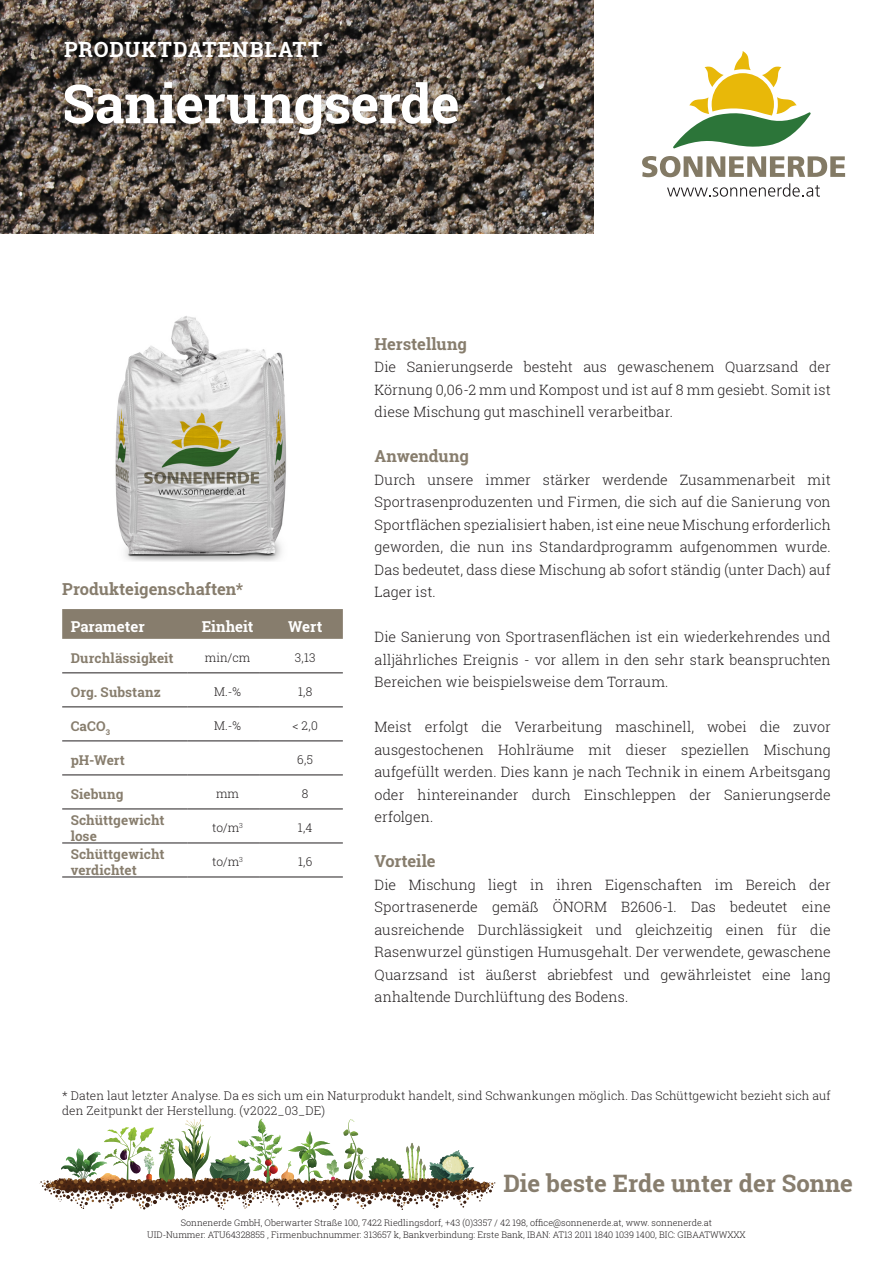
<style>
.page{position:relative;width:893px;height:1263px;background:#fff}
.page>*{position:absolute;margin:0;border:0;box-sizing:border-box;transform-origin:0 0}
.t1{font:700 54px "Roboto Slab";letter-spacing:-.01em;color:#fff}
.t2{font:700 24px "Roboto Slab";color:#877d6d}
.t3{font:700 21px "Roboto Slab";letter-spacing:.045em;color:#fff}
.t4{font:700 16.5px "Roboto Slab";letter-spacing:-.005em;color:#877d6d}
.t5{font:700 15px "Roboto Slab";color:#fff}
.t6{font:300 14.25px/22.5px "Roboto Slab";color:#231f20;text-align:justify}
.t7{font:700 13.5px/16.2px "Roboto Slab";letter-spacing:.005em;color:#877d6d}
.t8{font:300 12px/15px "Roboto Slab";letter-spacing:.01em;color:#231f20}
.t9{font:300 9px "Roboto Slab";color:#231f20}
</style>
<div class="page">
<img style="left:0;top:0;width:593px;height:234px">
<img style="left:40px;top:1119px;width:455px;height:91px">
<svg style="left:642px;top:51px;width:203px;height:126px"></svg>
<svg style="left:667px;top:183px;width:153px;height:14px"></svg>
<svg style="left:62px;top:609px;width:281px;height:30px;background:#877e6e"></svg>
<hr style="left:62px;top:673px;width:126px;height:1px;background:#231f20">
<hr style="left:188px;top:673px;width:71px;height:1px;background:#231f20">
<hr style="left:259px;top:673px;width:84px;height:1px;background:#231f20">
<hr style="left:62px;top:707px;width:126px;height:1px;background:#231f20">
<hr style="left:188px;top:707px;width:71px;height:1px;background:#231f20">
<hr style="left:259px;top:707px;width:84px;height:1px;background:#231f20">
<hr style="left:62px;top:741px;width:126px;height:1px;background:#231f20">
<hr style="left:188px;top:741px;width:71px;height:1px;background:#231f20">
<hr style="left:259px;top:741px;width:84px;height:1px;background:#231f20">
<hr style="left:62px;top:775px;width:126px;height:1px;background:#231f20">
<hr style="left:188px;top:775px;width:71px;height:1px;background:#231f20">
<hr style="left:259px;top:775px;width:84px;height:1px;background:#231f20">
<hr style="left:62px;top:809px;width:126px;height:1px;background:#231f20">
<hr style="left:188px;top:809px;width:71px;height:1px;background:#231f20">
<hr style="left:259px;top:809px;width:84px;height:1px;background:#231f20">
<hr style="left:62px;top:843px;width:126px;height:1px;background:#231f20">
<hr style="left:188px;top:843px;width:71px;height:1px;background:#231f20">
<hr style="left:259px;top:843px;width:84px;height:1px;background:#231f20">
<hr style="left:62px;top:877px;width:126px;height:1px;background:#231f20">
<hr style="left:188px;top:877px;width:71px;height:1px;background:#231f20">
<hr style="left:259px;top:877px;width:84px;height:1px;background:#231f20">
<img style="left:115px;top:316px;width:171px;height:245px">
<p class="t3" style="left:64px;top:35px;width:259px">PRODUKTDATENBLATT</p>
<p class="t1" style="left:62px;top:67px;width:399px">Sanierungserde</p>
<p class="t4" style="left:62px;top:577px;width:182px">Produkteigenschaften*</p>
<p class="t5" style="left:71px;top:616px;width:76px">Parameter</p>
<p class="t5" style="left:202px;top:616px;width:53px">Einheit</p>
<p class="t5" style="left:288px;top:616px;width:36px">Wert</p>
<p class="t7" style="left:71px;top:650px;width:104px">Durchlässigkeit</p>
<p class="t8" style="left:205px;top:650px;width:47px">min/cm</p>
<p class="t8" style="left:295px;top:650px;width:22px">3,13</p>
<p class="t7" style="left:71px;top:684px;width:92px">Org. Substanz</p>
<p class="t8" style="left:214px;top:684px;width:28px">M.-%</p>
<p class="t8" style="left:298px;top:684px;width:16px">1,8</p>
<p class="t7" style="left:71px;top:718px;width:41px">CaCO<sub>3</sub></p>
<p class="t8" style="left:214px;top:718px;width:28px">M.-%</p>
<p class="t8" style="left:293px;top:718px;width:27px">&lt; 2,0</p>
<p class="t7" style="left:71px;top:752px;width:56px">pH-Wert</p>
<p class="t8" style="left:297px;top:752px;width:17px">6,5</p>
<p class="t7" style="left:71px;top:786px;width:54px">Siebung</p>
<p class="t8" style="left:216px;top:786px;width:24px">mm</p>
<p class="t8" style="left:302px;top:786px;width:8px">8</p>
<p class="t7" style="left:71px;top:812px;width:95px">Schüttgewicht lose</p>
<p class="t8" style="left:212px;top:820px;width:32px">to/m<sup>3</sup></p>
<p class="t8" style="left:298px;top:820px;width:16px">1,4</p>
<p class="t7" style="left:71px;top:846px;width:95px">Schüttgewicht</p>
<p class="t7" style="left:71px;top:862px;width:68px">verdichtet</p>
<p class="t8" style="left:212px;top:854px;width:32px">to/m<sup>3</sup></p>
<p class="t8" style="left:298px;top:854px;width:16px">1,6</p>
<p class="t4" style="left:375px;top:332px;width:94px">Herstellung</p>
<p class="t6" style="left:375px;top:355px;width:458px">Die Sanierungserde besteht aus gewaschenem Quarzsand der Körnung 0,06-2 mm und Kompost und ist auf 8 mm gesiebt. Somit ist diese Mischung gut maschinell verarbeitbar.</p>
<p class="t4" style="left:375px;top:445px;width:96px">Anwendung</p>
<p class="t6" style="left:375px;top:468px;width:458px">Durch unsere immer stärker werdende Zusammenarbeit mit Sportrasenproduzenten und Firmen, die sich auf die Sanierung von Sportflächen spezialisiert haben, ist eine neue Mischung erforderlich geworden, die nun ins Standardprogramm aufgenommen wurde.<br>Das bedeutet, dass diese Mischung ab sofort ständig (unter Dach) auf Lager ist.</p>
<p class="t6" style="left:375px;top:625px;width:458px">Die Sanierung von Sportrasenflächen ist ein wiederkehrendes und alljährliches Ereignis - vor allem in den sehr stark beanspruchten Bereichen wie beispielsweise dem Torraum.</p>
<p class="t6" style="left:375px;top:715px;width:458px">Meist erfolgt die Verarbeitung maschinell, wobei die zuvor ausgestochenen Hohlräume mit dieser speziellen Mischung aufgefüllt werden. Dies kann je nach Technik in einem Arbeitsgang oder hintereinander durch Einschleppen der Sanierungserde erfolgen.</p>
<p class="t4" style="left:375px;top:850px;width:63px">Vorteile</p>
<p class="t6" style="left:375px;top:873px;width:458px">Die Mischung liegt in ihren Eigenschaften im Bereich der Sportrasenerde gemäß ÖNORM B2606-1. Das bedeutet eine ausreichende Durchlässigkeit und gleichzeitig einen für die Rasenwurzel günstigen Humusgehalt. Der verwendete, gewaschene Quarzsand ist äußerst abriebfest und gewährleistet eine lang anhaltende Durchlüftung des Bodens.</p>
<p class="t8" style="left:62px;top:1088px;width:770px">* Daten laut letzter Analyse. Da es sich um ein Naturprodukt handelt, sind Schwankungen möglich. Das Schüttgewicht bezieht sich auf den Zeitpunkt der Herstellung. (v2022_03_DE)</p>
<p class="t2" style="left:503px;top:1166px;width:351px">Die beste Erde unter der Sonne</p>
<p class="t9" style="left:181px;top:1217px;width:533px">Sonnenerde GmbH, Oberwarter Straße 100, 7422 Riedlingsdorf, +43 (0)3357 / 42 198, office@sonnenerde.at, www. sonnenerde.at</p>
<p class="t9" style="left:147px;top:1229px;width:600px">UID-Nummer: ATU64328855 , Firmenbuchnummer: 313657 k, Bankverbindung: Erste Bank, IBAN: AT13 2011 1840 1039 1400, BIC: GIBAATWWXXX</p>
</div>
